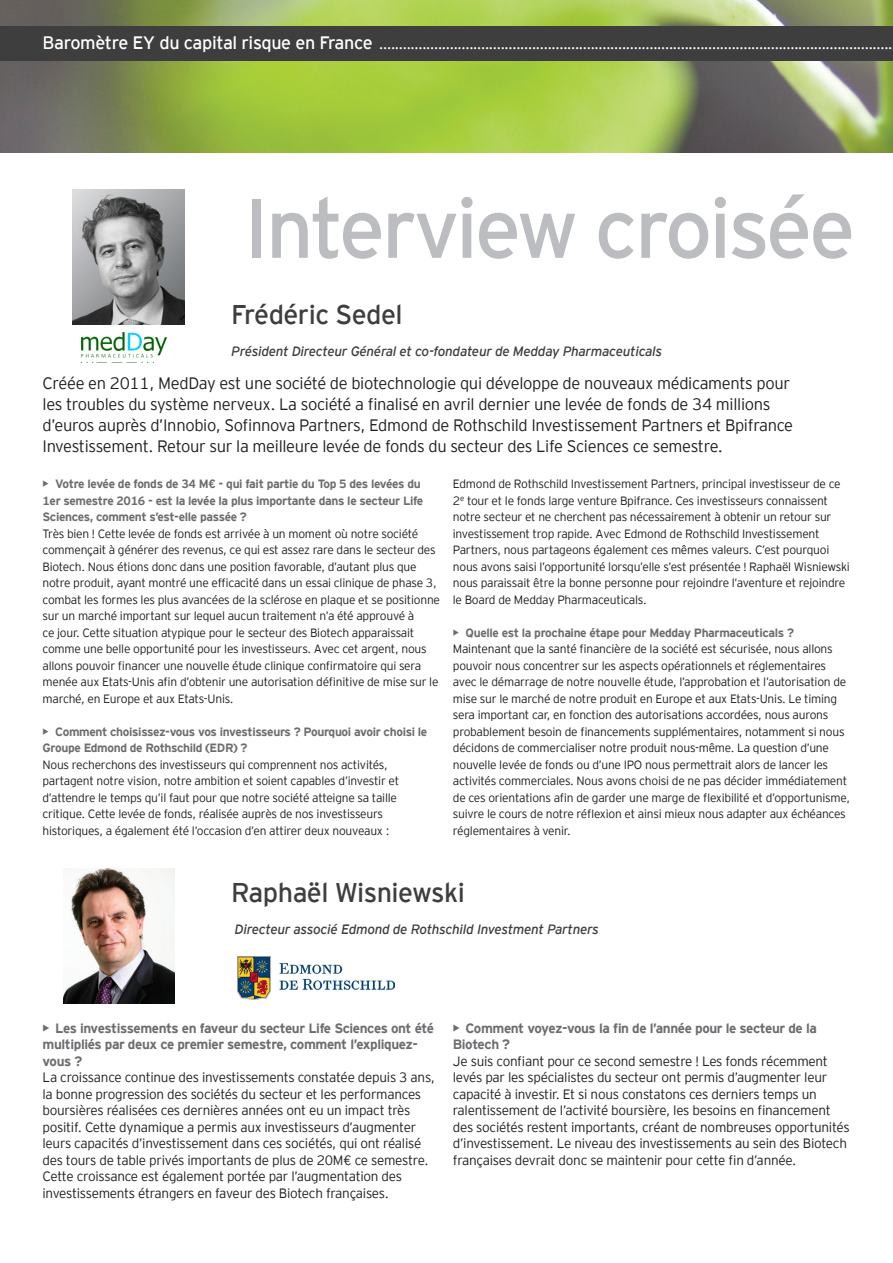
<style>
.page{position:relative;width:893px;height:1263px;background:#fff}
.page>*{position:absolute;margin:0;border:0;box-sizing:border-box;transform-origin:0 0}
.Titre1{font:84px "EY Interstate";letter-spacing:-.04em;color:#bcbdc0}
.Edito_titre{font:27px "EY Interstate";letter-spacing:-.02em;color:#3e3e3f}
.chapeau{font:300 16.5px/21px "EY Interstate";letter-spacing:-.02em;color:#231f20}
.Edito_texte{font:300 13.5px/16.5px "EY Interstate";letter-spacing:-.02em;color:#231f20}
.t1{font:700 13.5px/16.5px "EY Interstate";letter-spacing:-.03em;color:#6c6d70}
.t2{font:13.5px "EY Interstate";color:#fff}
.Edito_sous-titre{font:italic 13.5px "EY Interstate";letter-spacing:-.02em;color:#3e3e3f}
.Edito_texte-2{font:300 12px/16.5px "EY Interstate";letter-spacing:-.02em;color:#231f20}
.t3{font:700 12px/16.5px "EY Interstate";letter-spacing:-.03em;color:#6c6d70}
.s1{font-size:18px}
</style>
<div class="page">
<img style="left:0;top:0;width:893px;height:152px">
<div style="left:0;top:26px;width:893px;height:34px;background:#3e3e3f"></div>
<img style="left:72px;top:189px;width:112px;height:136px">
<img style="left:64px;top:868px;width:111px;height:135px">
<img style="left:81px;top:331px;width:87px;height:32px">
<img style="left:238px;top:956px;width:157px;height:43px">
<p class="t2" style="left:43px;top:35px;width:851px"><span class="s1">Baromètre EY du capital risque en France</span> ...................................................................................................................................</p>
<p class="Titre1" style="left:244px;top:168px;width:613px">Interview croisée</p>
<p class="Edito_titre" style="left:231px;top:295px;width:173px">Frédéric Sedel</p>
<p class="Edito_sous-titre" style="left:231px;top:342px;width:433px">Président Directeur Général et co-fondateur de Medday Pharmaceuticals</p>
<p class="chapeau" style="left:43px;top:372px;width:752px">Créée en 2011, MedDay est une société de biotechnologie qui développe de nouveaux médicaments pour les troubles du système nerveux. La société a finalisé en avril dernier une levée de fonds de 34 millions d’euros auprès d’Innobio, Sofinnova Partners, Edmond de Rothschild Investissement Partners et Bpifrance Investissement. Retour sur la meilleure levée de fonds du secteur des Life Sciences ce semestre.</p>
<p class="t3" style="left:43px;top:475px;width:382px">• Votre levée de fonds de 34 M€ - qui fait partie du Top 5 des levées du<br>1er semestre 2016 - est la levée la plus importante dans le secteur Life<br>Sciences, comment s’est-elle passée ?</p>
<p class="Edito_texte-2" style="left:43px;top:524px;width:399px">Très bien ! Cette levée de fonds est arrivée à un moment où notre société commençait à générer des revenus, ce qui est assez rare dans le secteur des Biotech. Nous étions donc dans une position favorable, d’autant plus que notre produit, ayant montré une efficacité dans un essai clinique de phase 3, combat les formes les plus avancées de la sclérose en plaque et se positionne sur un marché important sur lequel aucun traitement n’a été approuvé à<br>ce jour. Cette situation atypique pour le secteur des Biotech apparaissait comme une belle opportunité pour les investisseurs. Avec cet argent, nous allons pouvoir financer une nouvelle étude clinique confirmatoire qui sera menée aux Etats-Unis afin d’obtenir une autorisation définitive de mise sur le marché, en Europe et aux Etats-Unis.</p>
<p class="t3" style="left:43px;top:722px;width:386px">• Comment choisissez-vous vos investisseurs ? Pourquoi avoir choisi le<br>Groupe Edmond de Rothschild (EDR) ?</p>
<p class="Edito_texte-2" style="left:43px;top:755px;width:358px">Nous recherchons des investisseurs qui comprennent nos activités, partagent notre vision, notre ambition et soient capables d’investir et d’attendre le temps qu’il faut pour que notre société atteigne sa taille critique. Cette levée de fonds, réalisée auprès de nos investisseurs historiques, a également été l’occasion d’en attirer deux nouveaux :</p>
<p class="Edito_texte-2" style="left:453px;top:475px;width:398px">Edmond de Rothschild Investissement Partners, principal investisseur de ce 2<sup>e</sup> tour et le fonds large venture Bpifrance. Ces investisseurs connaissent notre secteur et ne cherchent pas nécessairement à obtenir un retour sur investissement trop rapide. Avec Edmond de Rothschild Investissement Partners, nous partageons également ces mêmes valeurs. C’est pourquoi nous avons saisi l’opportunité lorsqu’elle s’est présentée ! Raphaël Wisniewski nous paraissait être la bonne personne pour rejoindre l’aventure et rejoindre le Board de Medday Pharmaceuticals.</p>
<p class="t3" style="left:453px;top:623px;width:343px">• Quelle est la prochaine étape pour Medday Pharmaceuticals ?</p>
<p class="Edito_texte-2" style="left:453px;top:640px;width:399px">Maintenant que la santé financière de la société est sécurisée, nous allons pouvoir nous concentrer sur les aspects opérationnels et réglementaires avec le démarrage de notre nouvelle étude, l’approbation et l’autorisation de mise sur le marché de notre produit en Europe et aux Etats-Unis. Le timing sera important car, en fonction des autorisations accordées, nous aurons probablement besoin de financements supplémentaires, notamment si nous décidons de commercialiser notre produit nous-même. La question d’une nouvelle levée de fonds ou d’une IPO nous permettrait alors de lancer les activités commerciales. Nous avons choisi de ne pas décider immédiatement de ces orientations afin de garder une marge de flexibilité et d’opportunisme, suivre le cours de notre réflexion et ainsi mieux nous adapter aux échéances réglementaires à venir.</p>
<p class="Edito_titre" style="left:231px;top:873px;width:235px">Raphaël Wisniewski</p>
<p class="Edito_sous-titre" style="left:235px;top:919px;width:366px">Directeur associé Edmond de Rothschild Investment Partners</p>
<p class="t1" style="left:43px;top:1019px;width:393px">• Les investissements en faveur du secteur Life Sciences ont été multipliés par deux ce premier semestre, comment l’expliquez&shy;vous ?</p>
<p class="Edito_texte" style="left:43px;top:1068px;width:394px">La croissance continue des investissements constatée depuis 3 ans, la bonne progression des sociétés du secteur et les performances boursières réalisées ces dernières années ont eu un impact très positif. Cette dynamique a permis aux investisseurs d’augmenter leurs capacités d’investissement dans ces sociétés, qui ont réalisé des tours de table privés importants de plus de 20M€ ce semestre.<br>Cette croissance est également portée par l’augmentation des investissements étrangers en faveur des Biotech françaises.</p>
<p class="t1" style="left:453px;top:1019px;width:366px">• Comment voyez-vous la fin de l’année pour le secteur de la<br>Biotech ?</p>
<p class="Edito_texte" style="left:453px;top:1052px;width:398px">Je suis confiant pour ce second semestre ! Les fonds récemment levés par les spécialistes du secteur ont permis d’augmenter leur capacité à investir. Et si nous constatons ces derniers temps un ralentissement de l’activité boursière, les besoins en financement des sociétés restent importants, créant de nombreuses opportunités d’investissement. Le niveau des investissements au sein des Biotech françaises devrait donc se maintenir pour cette fin d’année.</p>
</div>
